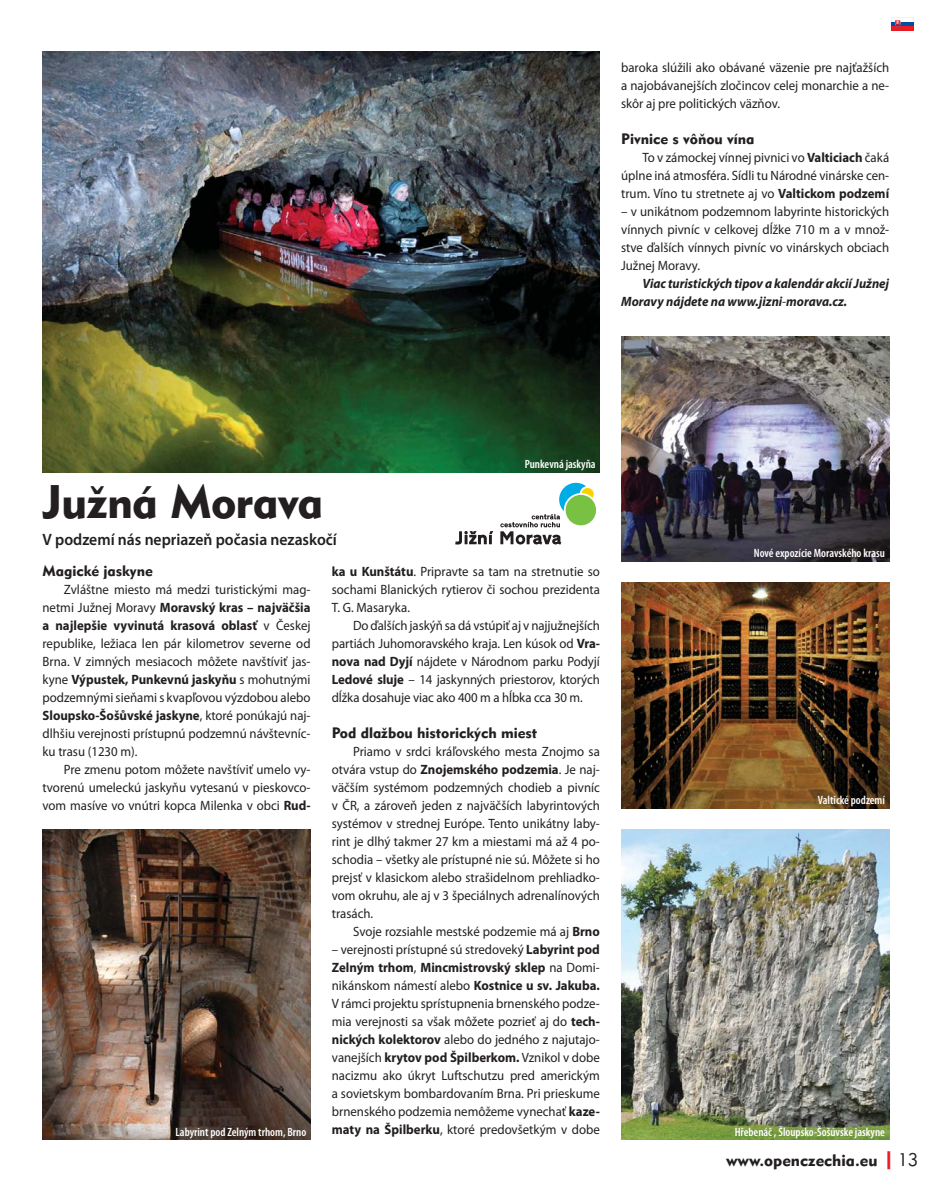
<style>
.page{position:relative;width:936px;height:1191px;background:#fff}
.page>*{position:absolute;margin:0;border:0;box-sizing:border-box;transform-origin:0 0}
.t1{font:46.5px "Geometric 415 AT Black A";letter-spacing:-.015em;color:#231f20}
.t2{font:600 16.5px "Myriad Pro";color:#231f20;scale:.95 1}
.t3{font:16.5px "Geometric 415 AT Black A";color:#231f20}
.t4{font:15px "Geometric 415 AT Black A";color:#231f20}
.t5{font:13.5px/18px "Myriad Pro";color:#231f20;text-align:justify;scale:.95 1}
.t6{font:italic 700 13.5px/18px "Myriad Pro";color:#231f20;scale:.95 1}
.t7{font:600 condensed 12px "Myriad Pro";color:#fff}
.s1{font-weight:700}
.s2{font-weight:400}
.s3{font-size:18px;color:#ed1c24}
.s4{font-family:"Geometric 415 AT Lite A";font-size:18px}
</style>
<div class="page">
<img style="left:43px;top:51px;width:557px;height:421px">
<img style="left:43px;top:829px;width:267px;height:311px">
<img style="left:621px;top:336px;width:268px;height:225px">
<img style="left:621px;top:583px;width:268px;height:225px">
<img style="left:621px;top:829px;width:268px;height:311px">
<div style="left:565px;top:495px;width:31px;height:30px;background:#78c143;border-radius:50%"></div>
<svg style="left:455px;top:483px;width:138px;height:61px"></svg>
<svg style="left:891px;top:17px;width:22px;height:13px"></svg>
<p class="t5" style="left:621px;top:60px;width:283px">baroka slúžili ako obávané väzenie pre najťažších a najobávanejších zločincov celej monarchie a ne&shy;skôr aj pre politických väzňov.</p>
<p class="t4" style="left:621px;top:133px;width:135px">Pivnice s vôňou vína</p>
<p class="t5" style="left:621px;top:150px;width:283px;text-indent:21px">To v zámockej vínnej pivnici vo <span class="s1">Valticiach</span> čaká úplne iná atmosféra. Sídli tu Národné vinárske cen&shy;trum. Víno tu stretnete aj vo <span class="s1">Valtickom podzemí</span></p>
<p class="t5" style="left:621px;top:204px;width:283px">– v unikátnom podzemnom labyrinte historických vínnych pivníc v celkovej dĺžke 710 m a v množ&shy;stve ďalších vínnych pivníc vo vinárskych obciach Južnej Moravy.</p>
<p class="t6" style="left:621px;top:276px;width:283px;text-indent:21px">Viac turistických tipov a kalendár akcií Južnej<br>Moravy nájdete na www.jizni<span class="s2">-</span>morava.cz.</p>
<p class="t7" style="left:524px;top:459px;width:72px">Punkevná jaskyňa</p>
<h1 class="t1" style="left:43px;top:484px;width:282px">Južná Morava</h1>
<p class="t2" style="left:43px;top:533px;width:311px">V podzemí nás nepriazeň počasia nezaskočí</p>
<p class="t4" style="left:43px;top:565px;width:112px">Magické jaskyne</p>
<p class="t5" style="left:43px;top:582px;width:283px;text-indent:21px">Zvláštne miesto má medzi turistickými mag&shy;netmi Južnej Moravy <span class="s1">Moravský kras – najväčšia a najlepšie vyvinutá krasová oblasť</span> v Českej republike, ležiaca len pár kilometrov severne od Brna. V zimných mesiacoch môžete navštíviť jas&shy;kyne <span class="s1">Výpustek, Punkevnú jaskyňu</span> s mohutnými podzemnými sieňami s kvapľovou výzdobou alebo <span class="s1">Sloupsko-Šošůvské jaskyne</span>, ktoré ponúkajú naj&shy;dlhšiu verejnosti prístupnú podzemnú návštevníc&shy;ku trasu (1230 m).</p>
<p class="t5" style="left:43px;top:762px;width:283px;text-indent:21px">Pre zmenu potom môžete navštíviť umelo vy&shy;tvorenú umeleckú jaskyňu vytesanú v pieskovco&shy;vom masíve vo vnútri kopca Milenka v obci <span class="s1">Rud-</span></p>
<p class="t5" style="left:332px;top:564px;width:283px"><span class="s1">ka u Kunštátu</span>. Pripravte sa tam na stretnutie so sochami Blanických rytierov či sochou prezidenta T. G. Masaryka.</p>
<p class="t5" style="left:332px;top:618px;width:283px;text-indent:21px">Do ďalších jaskýň sa dá vstúpiť aj v najjužnejších partiách Juhomoravského kraja. Len kúsok od <span class="s1">Vra&shy;nova nad Dyjí</span> nájdete v Národnom parku Podyjí <span class="s1">Ledové sluje</span> – 14 jaskynných priestorov, ktorých dĺžka dosahuje viac ako 400 m a hĺbka cca 30 m.</p>
<p class="t4" style="left:332px;top:727px;width:207px">Pod dlažbou historických miest</p>
<p class="t5" style="left:332px;top:744px;width:283px;text-indent:21px">Priamo v srdci kráľovského mesta Znojmo sa otvára vstup do <span class="s1">Znojemského podzemia</span>. Je naj&shy;väčším systémom podzemných chodieb a pivníc v ČR, a zároveň jeden z najväčších labyrintových systémov v strednej Európe. Tento unikátny laby&shy;rint je dlhý takmer 27 km a miestami má až 4 po&shy;schodia – všetky ale prístupné nie sú. Môžete si ho prejsť v klasickom alebo strašidelnom prehliadko&shy;vom okruhu, ale aj v 3 špeciálnych adrenalínových trasách.</p>
<p class="t5" style="left:353px;top:924px;width:261px">Svoje rozsiahle mestské podzemie má aj <span class="s1">Brno</span></p>
<p class="t5" style="left:332px;top:942px;width:283px">– verejnosti prístupné sú stredoveký <span class="s1">Labyrint pod Zelným trhom</span>, <span class="s1">Mincmistrovský sklep</span> na Domi&shy;nikánskom námestí alebo <span class="s1">Kostnice u sv. Jakuba.<br></span>V rámci projektu sprístupnenia brnenského podze&shy;mia verejnosti sa však môžete pozrieť aj do <span class="s1">tech&shy;nických kolektorov</span> alebo do jedného z najutajo&shy;vanejších <span class="s1">krytov pod Špilberkom.</span> Vznikol v dobe nacizmu ako úkryt Luftschutzu pred americkým a sovietskym bombardovaním Brna. Pri prieskume brnenského podzemia nemôžeme vynechať <span class="s1">kaze&shy;maty na Špilberku</span>, ktoré predovšetkým v dobe</p>
<p class="t7" style="left:175px;top:1127px;width:132px">Labyrint pod Zelným trhom, Brno</p>
<p class="t7" style="left:753px;top:548px;width:132px">Nové expozície Moravského krasu</p>
<p class="t7" style="left:817px;top:795px;width:68px">Valtické podzemí</p>
<p class="t7" style="left:734px;top:1127px;width:152px">Hřebenáč , Šloupsko-Šošúvske jaskyne</p>
<p class="t3" style="left:726px;top:1154px;width:194px">www.openczechia.eu <span class="s3">|</span><span class="s4">13</span></p>
</div>
